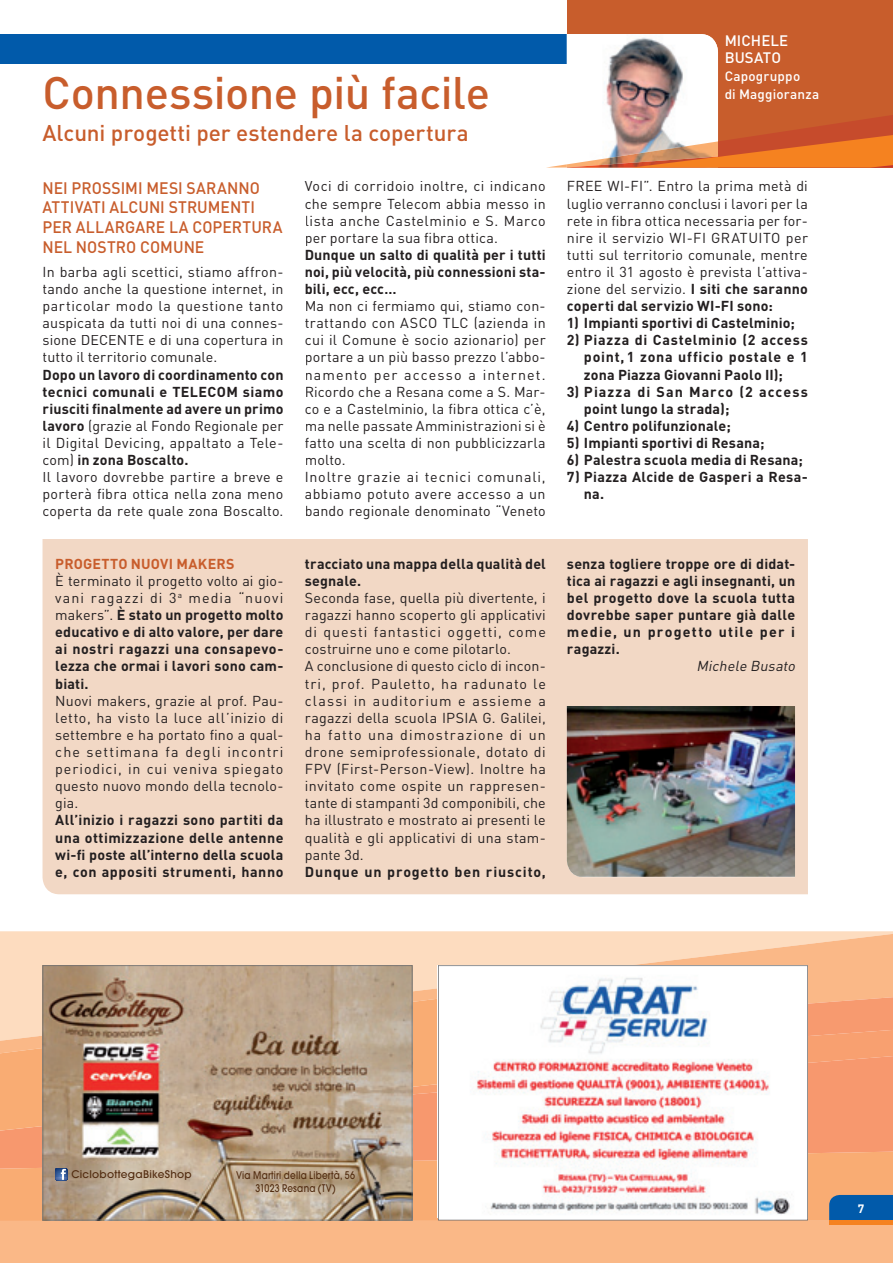
<style>
.page{position:relative;width:893px;height:1263px;background:#fff}
.page>*{position:absolute;margin:0;border:0;box-sizing:border-box;transform-origin:0 0}
.t1{font:500 45px "DIN";letter-spacing:-.01em;color:#c85d2c}
.t2{font:500 22.5px "DIN";letter-spacing:-.005em;color:#c85d2c}
.t3{font:500 16.5px/19.8px "DIN";letter-spacing:.005em;color:#c85d2c;scale:.95 1}
.t4{font:500 15px/16.5px "DIN";letter-spacing:.005em;color:#fff}
.t5{font:14.25px/17.1px "DIN";letter-spacing:.02em;color:#231f20;text-align:justify}
.t6{font:700 14.25px/17.1px "DIN";letter-spacing:.02em;color:#231f20;text-align:justify}
.t7{font:700 14.25px/17.1px "DIN";letter-spacing:.07em;color:#231f20}
.t8{font:700 14.25px "DIN";letter-spacing:.06em;color:#231f20}
.t9{font:700 14.25px "DIN";letter-spacing:.01em;color:#c85d2c}
.t10{font:italic 14.25px "DIN";color:#231f20}
.t11{font:500 13.5px/18px "DIN";letter-spacing:.015em;color:#fff}
.t12{font:700 12px "DIN";color:#fff}
.t13{font:500 10.5px/12.6px "Avant Garde";letter-spacing:.025em;color:#522c10;text-align:center;scale:.84 1}
.t14{font:500 10.5px "Avant Garde";letter-spacing:.025em;color:#522c10}
.s1{font-weight:700}
.s2{font-weight:400}
</style>
<div class="page">
<svg style="left:0;top:931px;width:893px;height:3px;background:#fcdfc5"></svg>
<svg style="left:0;top:934px;width:893px;height:329px;background:#fac49a"></svg>
<svg style="left:0;top:1169px;width:893px;height:52px;background:#eea875"></svg>
<svg style="left:808px;top:997px;width:85px;height:53px;background:#f79e71"></svg>
<svg style="left:0;top:1056px;width:893px;height:113px;background:#f69b6f"></svg>
<svg style="left:0;top:977px;width:438px;height:153px;background:#f6b88b"></svg>
<div style="left:829px;top:1195px;width:64px;height:25px;background:#015aaa"></div>
<div style="left:829px;top:1220px;width:64px;height:5px;background:#f58220"></div>
<div style="left:0;top:34px;width:567px;height:30px;background:#015aaa"></div>
<div style="left:567px;top:0;width:326px;height:168px;background:#c85d2c"></div>
<svg style="left:546px;top:34px;width:347px;height:134px"></svg>
<div style="left:43px;top:539px;width:765px;height:355px;background:#f2d8c5"></div>
<img style="left:567px;top:706px;width:228px;height:171px">
<svg style="left:43px;top:965px;width:369px;height:255px;background:#af9882"></svg>
<svg style="left:438px;top:965px;width:370px;height:255px"></svg>
<h1 class="t1" style="left:43px;top:64px;width:449px">Connessione più facile</h1>
<h2 class="t2" style="left:43px;top:118px;width:428px">Alcuni progetti per estendere la copertura</h2>
<p class="t3" style="left:43px;top:177px;width:254px">NEI PROSSIMI MESI SARANNO<br>ATTIVATI ALCUNI STRUMENTI<br>PER ALLARGARE LA COPERTURA<br>NEL NOSTRO COMUNE</p>
<p class="t5" style="left:43px;top:263px;width:242px">In barba agli scettici, stiamo affron&shy;tando anche la questione internet, in particolar modo la questione tanto auspicata da tutti noi di una connes&shy;sione DECENTE e di una copertura in tutto il territorio comunale.</p>
<p class="t5" style="left:43px;top:366px;width:242px;text-align:left"><span class="s1">Dopo un lavoro di coordinamento con tecnici comunali e TELECOM siamo riusciti finalmente ad avere un primo lavoro</span> (grazie al Fondo Regionale per il Digital Devicing, appaltato a Tele&shy;com) <span class="s1">in zona Boscalto.<br></span>Il lavoro dovrebbe partire a breve e porterà fibra ottica nella zona meno coperta da rete quale zona Boscalto.</p>
<p class="t9" style="left:55px;top:554px;width:181px">PROGETTO NUOVI MAKERS</p>
<p class="t6" style="left:55px;top:572px;width:230px"><span class="s2">È terminato il progetto volto ai gio&shy;vani ragazzi di 3</span><sup>a</sup> <span class="s2">media “nuovi makers”.</span> È stato un progetto molto educativo e di alto valore, per dare ai nostri ragazzi una consapevo&shy;lezza che ormai i lavori sono cam&shy;biati.</p>
<p class="t5" style="left:55px;top:692px;width:230px">Nuovi makers, grazie al prof. Pau&shy;letto, ha visto la luce all’inizio di settembre e ha portato fino a qual&shy;che settimana fa degli incontri periodici, in cui veniva spiegato questo nuovo mondo della tecnolo&shy;gia.</p>
<p class="t6" style="left:55px;top:811px;width:230px">All’inizio i ragazzi sono partiti da una ottimizzazione delle antenne wi-fi poste all’interno della scuola e, con appositi strumenti, hanno</p>
<p class="t5" style="left:305px;top:177px;width:242px">Voci di corridoio inoltre, ci indicano che sempre Telecom abbia messo in lista anche Castelminio e S. Marco per portare la sua fibra ottica.</p>
<p class="t6" style="left:305px;top:246px;width:242px">Dunque un salto di qualità per i tutti noi, più velocità, più connessioni sta&shy;bili, ecc, ecc…</p>
<p class="t5" style="left:305px;top:297px;width:242px;text-align:left">Ma non ci fermiamo qui, stiamo con&shy;trattando con ASCO TLC (azienda in cui il Comune è socio azionario) per portare a un più basso prezzo l’abbo&shy;namento per accesso a internet.<br>Ricordo che a Resana come a S. Mar&shy;co e a Castelminio, la fibra ottica c’è, ma nelle passate Amministrazioni si è fatto una scelta di non pubblicizzarla molto.<br>Inoltre grazie ai tecnici comunali, abbiamo potuto avere accesso a un bando regionale denominato “Veneto</p>
<p class="t6" style="left:305px;top:554px;width:242px">tracciato una mappa della qualità del segnale.</p>
<p class="t5" style="left:305px;top:589px;width:242px;text-align:left">Seconda fase, quella più divertente, i ragazzi hanno scoperto gli applicativi di questi fantastici oggetti, come costruirne uno e come pilotarlo.<br>A conclusione di questo ciclo di incon&shy;tri, prof. Pauletto, ha radunato le classi in auditorium e assieme a ragazzi della scuola IPSIA G. Galilei, ha fatto una dimostrazione di un drone semiprofessionale, dotato di FPV (First-Person-View). Inoltre ha invitato come ospite un rappresen&shy;tante di stampanti 3d componibili, che ha illustrato e mostrato ai presenti le qualità e gli applicativi di una stam&shy;pante 3d.</p>
<p class="t8" style="left:305px;top:862px;width:242px">Dunque un progetto ben riuscito,</p>
<p class="t4" style="left:725px;top:32px;width:65px">MICHELE<br>BUSATO</p>
<p class="t11" style="left:725px;top:67px;width:96px">Capogruppo<br>di Maggioranza</p>
<p class="t5" style="left:567px;top:177px;width:242px">FREE WI-FI”. Entro la prima metà di luglio verranno conclusi i lavori per la rete in fibra ottica necessaria per for&shy;nire il servizio WI-FI GRATUITO per tutti sul territorio comunale, mentre entro il 31 agosto è prevista l’attiva&shy;zione del servizio. <span class="s1">I siti che saranno coperti dal servizio WI-FI sono:</span></p>
<p class="t6" style="left:567px;top:314px;width:229px">1) Impianti sportivi di Castelminio;</p>
<p class="t6" style="left:584px;top:331px;width:225px;text-indent:-17px">2) Piazza di Castelminio (2 access point, 1 zona ufficio postale e 1 zona Piazza Giovanni Paolo II);</p>
<p class="t7" style="left:584px;top:382px;width:225px;text-indent:-17px">3) Piazza di San Marco (2 access point lungo la strada);</p>
<p class="t6" style="left:567px;top:417px;width:165px">4) Centro polifunzionale;</p>
<p class="t6" style="left:567px;top:434px;width:199px">5) Impianti sportivi di Resana;</p>
<p class="t6" style="left:567px;top:451px;width:237px">6) Palestra scuola media di Resana;</p>
<p class="t6" style="left:584px;top:468px;width:225px;text-indent:-17px">7) Piazza Alcide de Gasperi a Resa&shy;na.</p>
<p class="t6" style="left:567px;top:554px;width:230px">senza togliere troppe ore di didat&shy;tica ai ragazzi e agli insegnanti, un bel progetto dove la scuola tutta dovrebbe saper puntare già dalle medie, un progetto utile per i ragazzi.</p>
<p class="t10" style="left:696px;top:657px;width:103px">Michele Busato</p>
<p class="t14" style="left:71px;top:1168px;width:122px">CiclobottegaBikeShop</p>
<p class="t13" style="left:236px;top:1169px;width:143px">Via Martiri della Libertà, 56<br>31023 Resana (TV)</p>
<p class="t12" style="left:858px;top:1201px;width:8px">7</p>
</div>
